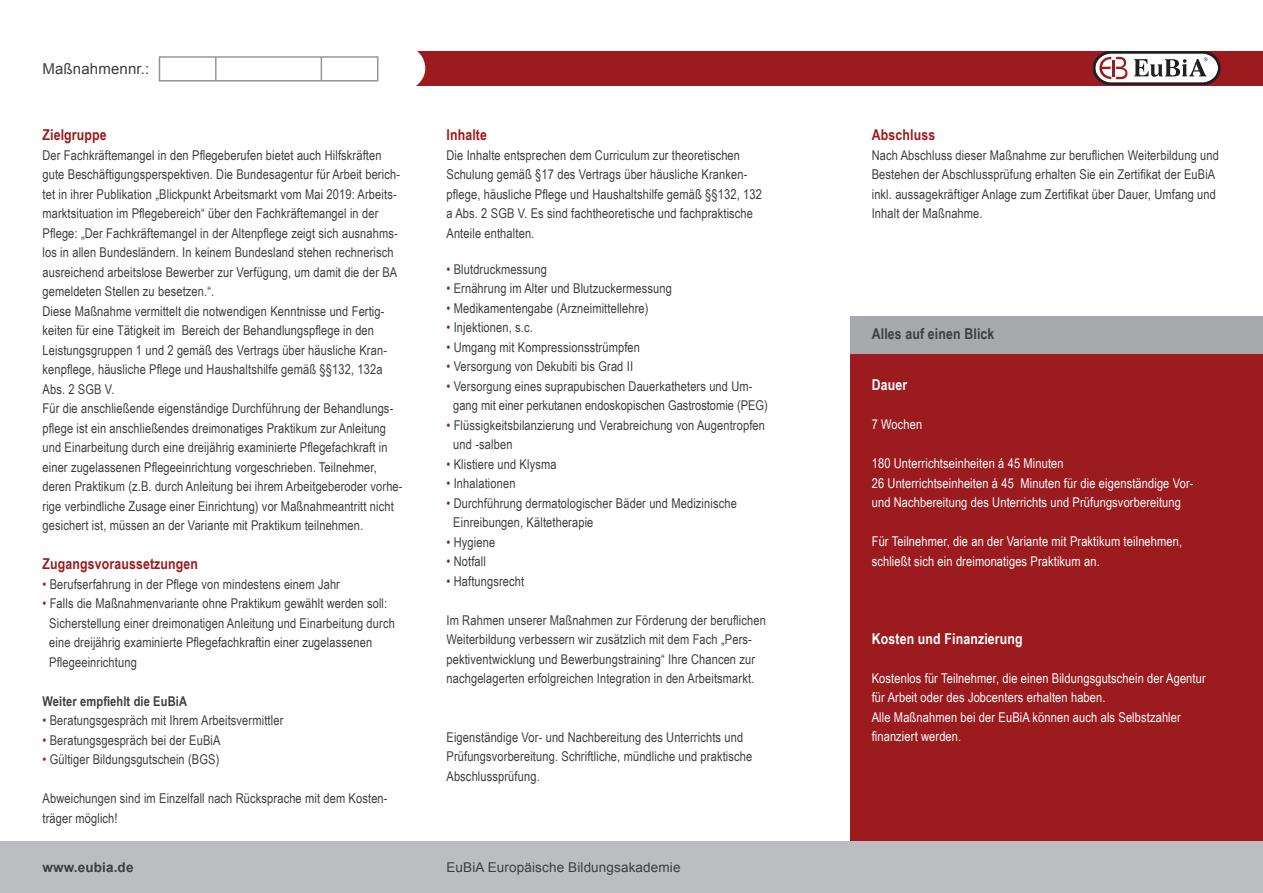
<style>
.page{position:relative;width:1263px;height:893px;background:#fff}
.page>*{position:absolute;margin:0;border:0;box-sizing:border-box;transform-origin:0 0}
.t1{font:700 15px "Arial Narrow";letter-spacing:.01em;color:#9b1b1e}
.t2{font:700 15px "Arial Narrow";letter-spacing:.01em;color:#fff}
.t3{font:700 15px "Arial Narrow";letter-spacing:.01em;color:#3e3e3f}
.t4{font:15px "Arial";letter-spacing:.01em;color:#3e3e3f}
.t5{font:13.5px/19.5px "Arial Narrow";letter-spacing:.01em;color:#3e3e3f}
.t6{font:13.5px/19.5px "Arial Narrow";letter-spacing:.01em;color:#fff}
.t7{font:13.5px "Arial";letter-spacing:.01em;color:#3e3e3f}
.t8{font:700 13.5px "Arial Narrow";letter-spacing:.01em;color:#3e3e3f}
.t9{font:700 13.5px "Arial";letter-spacing:.01em;color:#3e3e3f}
.s1{color:#9b1b1e}
</style>
<div class="page">
<div style="left:850px;top:316px;width:413px;height:38px;background:#a8a9ad"></div>
<div style="left:850px;top:354px;width:413px;height:501px;background:#9b1b1e"></div>
<div style="left:0;top:51px;width:1263px;height:34px;background:#9b1b1e"></div>
<div style="left:0;top:842px;width:1263px;height:51px;background:#bcbdc0"></div>
<svg style="left:0;top:51px;width:425px;height:35px;background:#f8f7f8"></svg>
<svg style="left:1093px;top:51px;width:127px;height:34px;background:#b1a2a2"></svg>
<p class="t4" style="left:43px;top:59px;width:108px">Maßnahmennr.:</p>
<p class="t1" style="left:43px;top:124px;width:66px">Zielgruppe</p>
<p class="t5" style="left:43px;top:145px;width:359px">Der Fachkräftemangel in den Pflegeberufen bietet auch Hilfskräften gute Beschäftigungsperspektiven. Die Bundesagentur für Arbeit berich&shy;tet in ihrer Publikation „Blickpunkt Arbeitsmarkt vom Mai 2019: Arbeits&shy;marktsituation im Pflegebereich“ über den Fachkräftemangel in der Pflege: „Der Fachkräftemangel in der Altenpflege zeigt sich ausnahms&shy;los in allen Bundesländern. In keinem Bundesland stehen rechnerisch ausreichend arbeitslose Bewerber zur Verfügung, um damit die der BA gemeldeten Stellen zu besetzen.“.</p>
<p class="t5" style="left:43px;top:301px;width:346px">Diese Maßnahme vermittelt die notwendigen Kenntnisse und Fertig&shy;keiten für eine Tätigkeit im Bereich der Behandlungspflege in den Leistungsgruppen 1 und 2 gemäß des Vertrags über häusliche Kran&shy;kenpflege, häusliche Pflege und Haushaltshilfe gemäß §§132, 132a Abs. 2 SGB V.</p>
<p class="t5" style="left:43px;top:398px;width:362px">Für die anschließende eigenständige Durchführung der Behandlungs&shy;pflege ist ein anschließendes dreimonatiges Praktikum zur Anleitung und Einarbeitung durch eine dreijährig examinierte Pflegefachkraft in einer zugelassenen Pflegeeinrichtung vorgeschrieben. Teilnehmer, deren Praktikum (z.B. durch Anleitung bei ihrem Arbeitgeberoder vorhe&shy;rige verbindliche Zusage einer Einrichtung) vor Maßnahmeantritt nicht gesichert ist, müssen an der Variante mit Praktikum teilnehmen.</p>
<p class="t1" style="left:43px;top:553px;width:157px">Zugangsvoraussetzungen</p>
<p class="t5" style="left:43px;top:574px;width:299px"><span class="s1">•</span> Berufserfahrung in der Pflege von mindestens einem Jahr</p>
<p class="t5" style="left:49px;top:593px;width:347px;text-indent:-7px"><span class="s1">•</span> Falls die Maßnahmenvariante ohne Praktikum gewählt werden soll:<br>Sicherstellung einer dreimonatigen Anleitung und Einarbeitung durch eine dreijährig examinierte Pflegefachkraftin einer zugelassenen Pflegeeinrichtung</p>
<p class="t8" style="left:43px;top:691px;width:146px">Weiter empfiehlt die EuBiA</p>
<p class="t5" style="left:43px;top:710px;width:242px"><span class="s1">•</span> Beratungsgespräch mit Ihrem Arbeitsvermittler</p>
<p class="t5" style="left:43px;top:730px;width:180px"><span class="s1">•</span> Beratungsgespräch bei der EuBiA</p>
<p class="t5" style="left:43px;top:749px;width:178px"><span class="s1">•</span> Gültiger Bildungsgutschein (BGS)</p>
<p class="t5" style="left:43px;top:788px;width:347px">Abweichungen sind im Einzelfall nach Rücksprache mit dem Kosten&shy;träger möglich!</p>
<p class="t1" style="left:446px;top:124px;width:42px">Inhalte</p>
<p class="t5" style="left:446px;top:145px;width:295px">Die Inhalte entsprechen dem Curriculum zur theoretischen</p>
<p class="t5" style="left:446px;top:164px;width:317px">Schulung gemäß §17 des Vertrags über häusliche Kranken&shy;pflege, häusliche Pflege und Haushaltshilfe gemäß §§132, 132 a Abs. 2 SGB V. Es sind fachtheoretische und fachpraktische Anteile enthalten.</p>
<p class="t5" style="left:446px;top:259px;width:102px"><span class="s1">•</span> Blutdruckmessung</p>
<p class="t5" style="left:446px;top:278px;width:227px"><span class="s1">•</span> Ernährung im Alter und Blutzuckermessung</p>
<p class="t5" style="left:446px;top:298px;width:204px"><span class="s1">•</span> Medikamentengabe (Arzneimittellehre)</p>
<p class="t5" style="left:446px;top:317px;width:88px"><span class="s1">•</span> Injektionen, s.c.</p>
<p class="t5" style="left:446px;top:337px;width:195px"><span class="s1">•</span> Umgang mit Kompressionsstrümpfen</p>
<p class="t5" style="left:446px;top:356px;width:188px"><span class="s1">•</span> Versorgung von Dekubiti bis Grad II</p>
<p class="t5" style="left:453px;top:376px;width:316px;text-indent:-7px"><span class="s1">•</span> Versorgung eines suprapubischen Dauerkatheters und Um&shy;gang mit einer perkutanen endoskopischen Gastrostomie (PEG)</p>
<p class="t5" style="left:453px;top:415px;width:313px;text-indent:-7px"><span class="s1">•</span> Flüssigkeitsbilanzierung und Verabreichung von Augentropfen und -salben</p>
<p class="t5" style="left:446px;top:454px;width:112px"><span class="s1">•</span> Klistiere und Klysma</p>
<p class="t5" style="left:446px;top:473px;width:71px"><span class="s1">•</span> Inhalationen</p>
<p class="t5" style="left:446px;top:493px;width:292px"><span class="s1">•</span> Durchführung dermatologischer Bäder und Medizinische</p>
<p class="t5" style="left:453px;top:512px;width:142px">Einreibungen, Kältetherapie</p>
<p class="t5" style="left:446px;top:532px;width:50px"><span class="s1">•</span> Hygiene</p>
<p class="t5" style="left:446px;top:551px;width:41px"><span class="s1">•</span> Notfall</p>
<p class="t5" style="left:446px;top:571px;width:79px"><span class="s1">•</span> Haftungsrecht</p>
<p class="t5" style="left:446px;top:610px;width:321px">Im Rahmen unserer Maßnahmen zur Förderung der beruflichen Weiterbildung verbessern wir zusätzlich mit dem Fach „Pers&shy;pektiventwicklung und Bewerbungstraining“ Ihre Chancen zur nachgelagerten erfolgreichen Integration in den Arbeitsmarkt.</p>
<p class="t5" style="left:446px;top:727px;width:307px">Eigenständige Vor- und Nachbereitung des Unterrichts und<br>Prüfungsvorbereitung. Schriftliche, mündliche und praktische<br>Abschlussprüfung.</p>
<p class="t9" style="left:43px;top:858px;width:93px">www.eubia.de</p>
<p class="t7" style="left:446px;top:858px;width:236px">EuBiA Europäische Bildungsakademie</p>
<p class="t1" style="left:872px;top:124px;width:65px">Abschluss</p>
<p class="t5" style="left:872px;top:145px;width:349px">Nach Abschluss dieser Maßnahme zur beruflichen Weiterbildung und Bestehen der Abschlussprüfung erhalten Sie ein Zertifikat der EuBiA inkl. aussagekräftiger Anlage zum Zertifikat über Dauer, Umfang und Inhalt der Maßnahme.</p>
<p class="t3" style="left:872px;top:323px;width:124px">Alles auf einen Blick</p>
<p class="t2" style="left:872px;top:374px;width:37px">Dauer</p>
<p class="t6" style="left:872px;top:414px;width:52px">7 Wochen</p>
<p class="t6" style="left:872px;top:453px;width:193px">180 Unterrichtseinheiten á 45 Minuten</p>
<p class="t6" style="left:872px;top:473px;width:323px">26 Unterrichtseinheiten á 45 Minuten für die eigenständige Vor-</p>
<p class="t6" style="left:872px;top:492px;width:311px">und Nachbereitung des Unterrichts und Prüfungsvorbereitung</p>
<p class="t6" style="left:872px;top:531px;width:312px">Für Teilnehmer, die an der Variante mit Praktikum teilnehmen, schließt sich ein dreimonatiges Praktikum an.</p>
<p class="t2" style="left:872px;top:627px;width:152px">Kosten und Finanzierung</p>
<p class="t6" style="left:872px;top:668px;width:335px">Kostenlos für Teilnehmer, die einen Bildungsgutschein der Agentur für Arbeit oder des Jobcenters erhalten haben.<br>Alle Maßnahmen bei der EuBiA können auch als Selbstzahler finanziert werden.</p>
</div>
